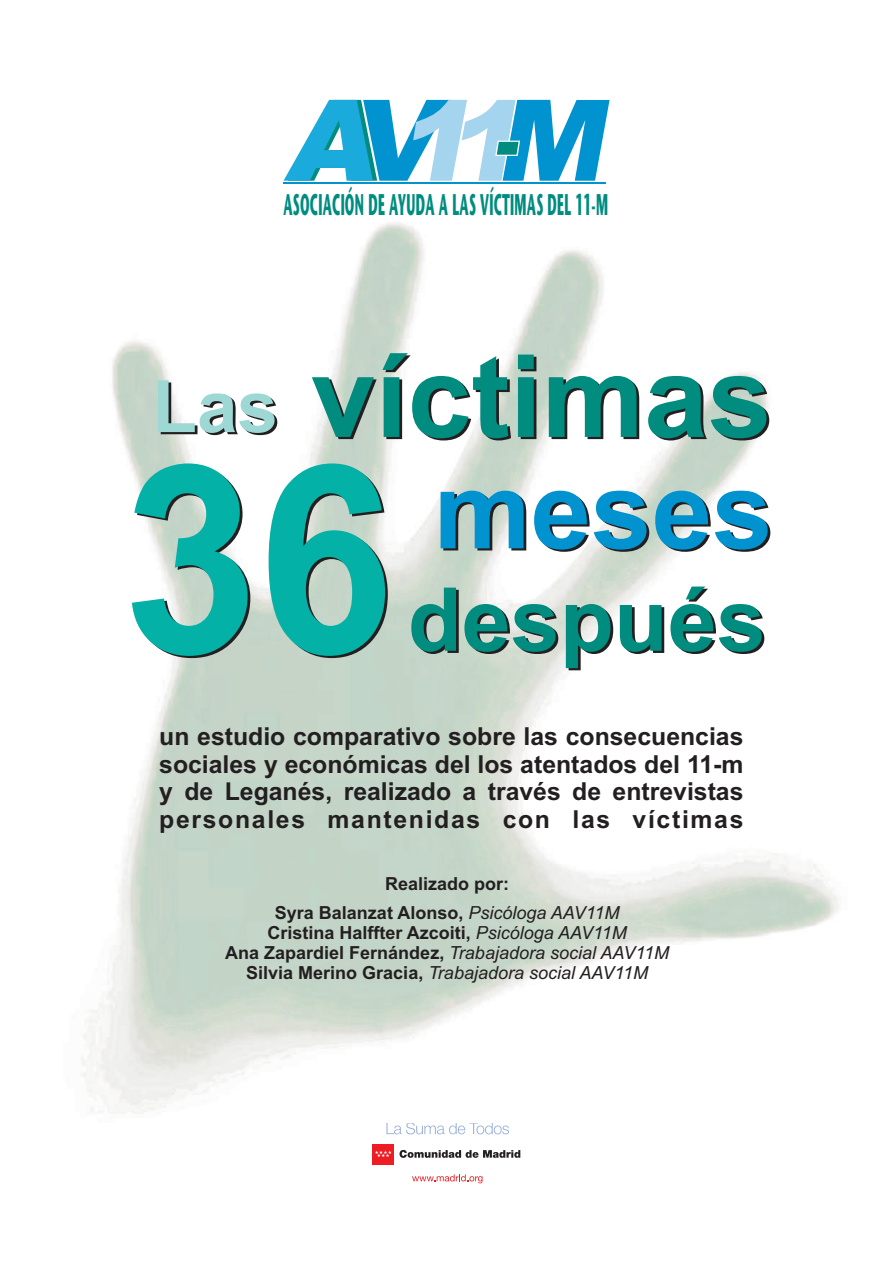
<style>
.page{position:relative;width:893px;height:1263px;background:#fff}
.page>*{position:absolute;margin:0;border:0;box-sizing:border-box;transform-origin:0 0}
.t1{font:700 263.25px "Arial";color:#03b1a7;scale:.93 1}
.t2{font:700 115.05px "Arial";color:#008c7f}
.t3{font:700 108.75px "Arial";color:#0093d0}
.t4{font:700 88.2px "Arial";color:#008c7f}
.t5{font:700 29.85px "Stone Sans";color:#008c7f;scale:.43 1}
.t6{font:700 24.75px/27.8px "Arial";letter-spacing:.065em;color:#231f20;text-align:justify}
.t7{font:700 18px/20.1px "Arial";color:#231f20;text-align:center}
.s1{font-size:72.9px;color:#9ed8d4}
.s2{font-weight:400;font-style:italic}
</style>
<div class="page">
<svg style="left:386px;top:1123px;width:123px;height:11px"></svg>
<div style="left:373px;top:1143px;width:21px;height:21px;background:#ee1d23"></div>
<svg style="left:375px;top:1150px;width:17px;height:7px"></svg>
<svg style="left:399px;top:1150px;width:121px;height:8px"></svg>
<svg style="left:412px;top:1174px;width:70px;height:9px"></svg>
<svg style="left:284px;top:100px;width:326px;height:81px"></svg>
<hr style="left:283px;top:182px;width:323px;height:2px;background:#0093d0">
<h3 class="t5" style="left:283px;top:192px;width:757px">ASOCIACIÓN DE AYUDA A LAS VÍCTIMAS DEL 11-M</h3>
<h2 class="t2" style="left:152px;top:353px;width:621px"><span class="s1">Las</span> víctimas</h2>
<h1 class="t1" style="left:123px;top:461px;width:293px">36</h1>
<h3 class="t3" style="left:434px;top:469px;width:340px">meses</h3>
<h3 class="t4" style="left:408px;top:586px;width:360px">después</h3>
<h3 class="t6" style="left:159px;top:725px;width:586px">un estudio comparativo sobre las consecuencias sociales y económicas del los atentados del 11-m y de Leganés, realizado a través de entrevistas personales mantenidas con las víctimas</h3>
<p class="t7" style="left:275px;top:871px;width:346px;line-height:28.7px">Realizado por:<br>Syra Balanzat Alonso, <span class="s2">Psicóloga AAV11M</span></p>
<p class="t7" style="left:225px;top:924px;width:445px">Cristina Halffter Azcoiti, <span class="s2">Psicóloga AAV11M<br></span>Ana Zapardiel Fernández, <span class="s2">Trabajadora social AAV11M<br></span>Silvia Merino Gracia, <span class="s2">Trabajadora social AAV11M</span></p>
</div>
